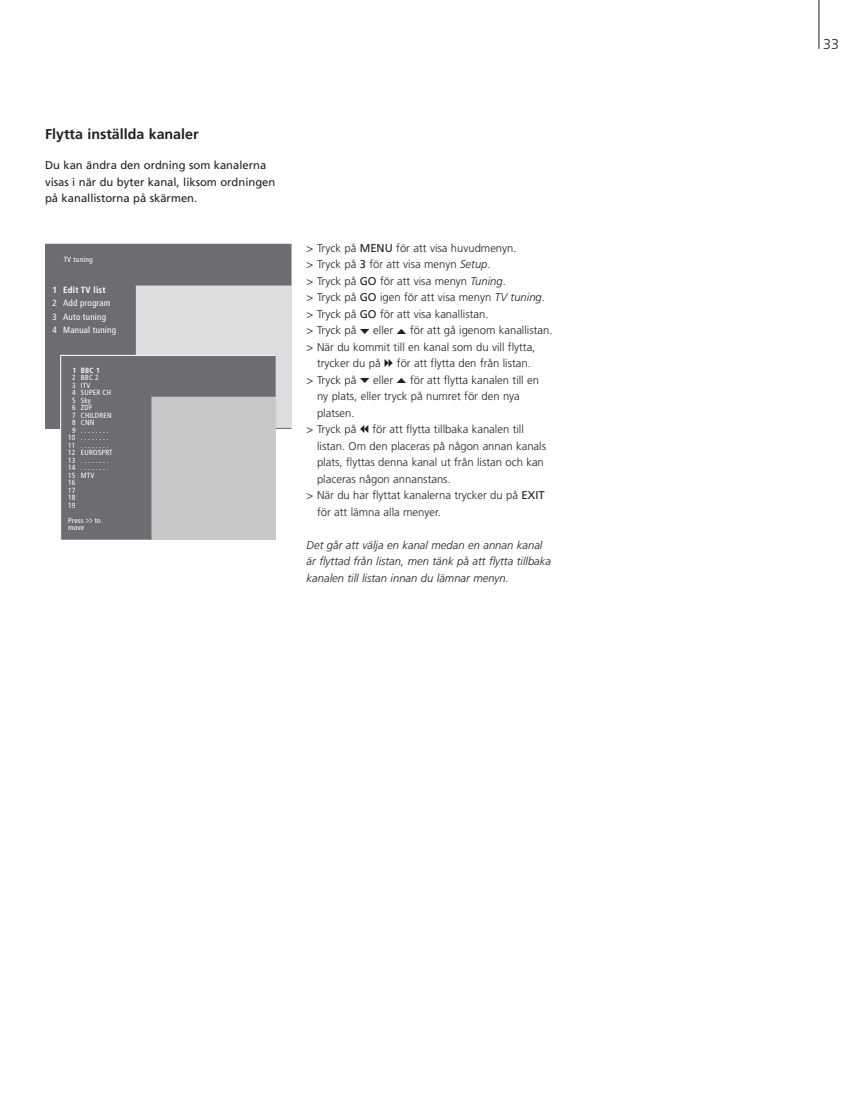
<style>
.page{position:relative;width:858px;height:1109px;background:#fff}
.page>*{position:absolute;margin:0;border:0;box-sizing:border-box;transform-origin:0 0}
.t1{font:700 14.25px "Frutiger";color:#231f20}
.t2{font:300 14.25px "Frutiger";color:#231f20}
.t3{font:300 11.25px "Frutiger";color:#231f20}
.t4{font:italic 300 11.25px/16.5px "Frutiger";color:#231f20}
.t5{font:11.25px/16.5px "Frutiger";color:#231f20}
.t6{font:condensed 9px/13.5px "Frutiger";letter-spacing:.025em;color:#fff}
.t7{font:700 condensed 9px "Frutiger";letter-spacing:.025em;color:#fff}
.t8{font:condensed 7.5px/7.5px "Frutiger";letter-spacing:.025em;color:#fff}
.t9{font:700 condensed 7.5px "Frutiger";color:#fff}
.s1{font-size:9.3px}
.s2{font-weight:400}
.s3{font-style:italic}
</style>
<div class="page">
<hr style="left:819px;top:0;width:1px;height:49px;background:#231f20">
<svg style="left:45px;top:244px;width:246px;height:184px;fill:#6c6d70"></svg>
<svg style="left:61px;top:356px;width:215px;height:183px;fill:#6c6d70"></svg>
<hr style="left:61px;top:355px;width:215px;height:1px;background:#fff">
<hr style="left:60px;top:355px;width:1px;height:184px;background:#fff">
<p class="t1" style="left:45px;top:128px;width:155px">Flytta inställda kanaler</p>
<p class="t5" style="left:45px;top:158px;width:232px">Du kan ändra den ordning som kanalerna visas i när du byter kanal, liksom ordningen på kanallistorna på skärmen.</p>
<p class="t8" style="left:64px;top:256px;width:30px">TV tuning</p>
<p class="t7" style="left:53px;top:286px;width:55px">1 Edit TV list</p>
<p class="t6" style="left:53px;top:297px;width:65px">2 Add program<br>3 Auto tuning<br>4 Manual tuning</p>
<p class="t9" style="left:72px;top:367px;width:29px">1 BBC 1</p>
<p class="t8" style="left:72px;top:374px;width:28px">2 BBC 2</p>
<p class="t8" style="left:72px;top:382px;width:20px">3 ITV</p>
<p class="t8" style="left:72px;top:389px;width:40px">4 SUPER CH</p>
<p class="t8" style="left:72px;top:397px;width:20px">5 Sky</p>
<p class="t8" style="left:72px;top:404px;width:22px">6 ZDF</p>
<p class="t8" style="left:72px;top:412px;width:41px">7 CHILDREN</p>
<p class="t8" style="left:72px;top:419px;width:24px">8 CNN</p>
<p class="t8" style="left:72px;top:427px;width:38px">9 . . . . . . . .</p>
<p class="t8" style="left:68px;top:434px;width:42px">10 . . . . . . . .</p>
<p class="t8" style="left:68px;top:442px;width:42px">11 . . . . . . . .</p>
<p class="t8" style="left:68px;top:449px;width:46px">12 EUROSPRT</p>
<p class="t8" style="left:68px;top:457px;width:42px">13 . . . . . . . .</p>
<p class="t8" style="left:68px;top:464px;width:42px">14 . . . . . . . .</p>
<p class="t8" style="left:68px;top:472px;width:28px">15 MTV</p>
<p class="t8" style="left:68px;top:479px;width:9px">16</p>
<p class="t8" style="left:68px;top:487px;width:9px">17</p>
<p class="t8" style="left:68px;top:494px;width:9px">18</p>
<p class="t8" style="left:68px;top:502px;width:9px">19</p>
<p class="t8" style="left:68px;top:517px;width:34px">Press <span class="s1">&gt;&gt;</span> to move</p>
<p class="t3" style="left:307px;top:243px;width:212px">&gt; Tryck på <span class="s2">MENU</span> för att visa huvudmenyn.</p>
<p class="t3" style="left:307px;top:260px;width:186px">&gt; Tryck på <span class="s2">3</span> för att visa menyn <span class="s3">Setup</span>.</p>
<p class="t3" style="left:307px;top:276px;width:201px">&gt; Tryck på <span class="s2">GO</span> för att visa menyn <span class="s3">Tuning</span>.</p>
<p class="t3" style="left:307px;top:293px;width:240px">&gt; Tryck på <span class="s2">GO</span> igen för att visa menyn <span class="s3">TV tuning</span>.</p>
<p class="t3" style="left:307px;top:309px;width:183px">&gt; Tryck på <span class="s2">GO</span> för att visa kanallistan.</p>
<p class="t3" style="left:307px;top:326px;width:248px">&gt; Tryck på ▼ eller ▲ för att gå igenom kanallistan.</p>
<p class="t3" style="left:307px;top:342px;width:230px">&gt; När du kommit till en kanal som du vill flytta,</p>
<p class="t3" style="left:317px;top:359px;width:215px">trycker du på ▼▼ för att flytta den från listan.</p>
<p class="t3" style="left:307px;top:375px;width:234px">&gt; Tryck på ▼ eller ▲ för att flytta kanalen till en</p>
<p class="t3" style="left:317px;top:392px;width:204px">ny plats, eller tryck på numret för den nya</p>
<p class="t3" style="left:317px;top:408px;width:39px">platsen.</p>
<p class="t3" style="left:307px;top:425px;width:219px">&gt; Tryck på ▲▲ för att flytta tillbaka kanalen till</p>
<p class="t3" style="left:317px;top:441px;width:231px">listan. Om den placeras på någon annan kanals</p>
<p class="t3" style="left:317px;top:458px;width:228px">plats, flyttas denna kanal ut från listan och kan</p>
<p class="t3" style="left:317px;top:474px;width:135px">placeras någon annanstans.</p>
<p class="t3" style="left:307px;top:491px;width:240px">&gt; När du har flyttat kanalerna trycker du på <span class="s2">EXIT</span></p>
<p class="t3" style="left:317px;top:507px;width:125px">för att lämna alla menyer.</p>
<p class="t4" style="left:307px;top:537px;width:246px">Det går att välja en kanal medan en annan kanal är flyttad från listan, men tänk på att flytta tillbaka kanalen till listan innan du lämnar menyn.</p>
<p class="t2" style="left:823px;top:38px;width:17px">33</p>
</div>
